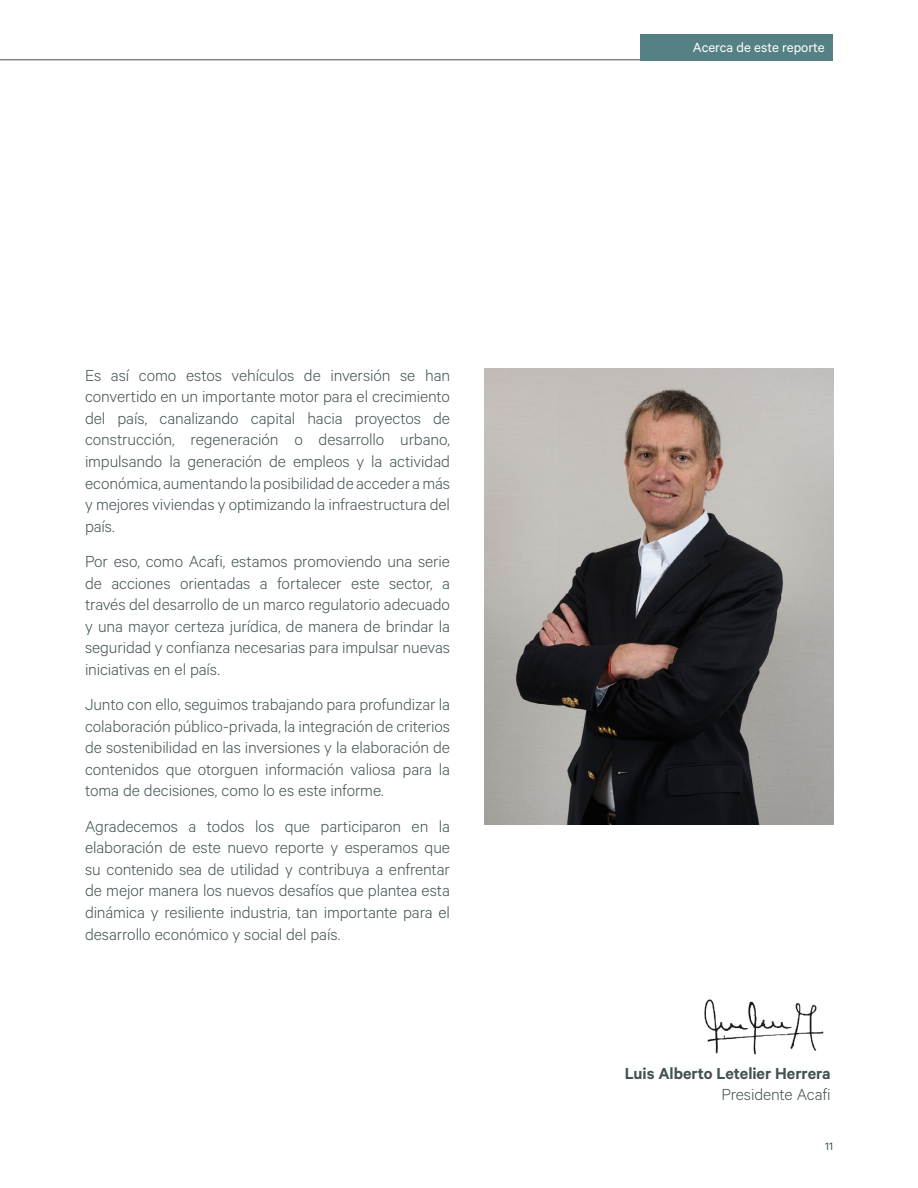
<style>
.page{position:relative;width:918px;height:1188px;background:#fff}
.page>*{position:absolute;margin:0;border:0;box-sizing:border-box;transform-origin:0 0}
.t1{font:300 18px/21.6px "Calibre";letter-spacing:-.005em;color:#435254;text-align:justify}
.t2{font:600 18px "Calibre";letter-spacing:-.005em;color:#435254}
.t3{font:15px "Calibre";color:#fff}
.t4{font:12px "Calibre";color:#435254}
</style>
<div class="page">
<img style="left:704px;top:999px;width:120px;height:56px">
<img style="left:485px;top:369px;width:348px;height:455px">
<hr style="left:0;top:59px;width:833px;height:1px;background:#828487">
<div style="left:641px;top:34px;width:192px;height:26px;background:#558185"></div>
<p class="t1" style="left:85px;top:363px;width:367px">Es así como estos vehículos de inversión se han convertido en un importante motor para el crecimiento del país, canalizando capital hacia proyectos de construcción, regeneración o desarrollo urbano, impulsando la generación de empleos y la actividad económica, aumentando la posibilidad de acceder a más y mejores viviendas y optimizando la infraestructura del país.</p>
<p class="t1" style="left:85px;top:550px;width:367px">Por eso, como Acafi, estamos promoviendo una serie de acciones orientadas a fortalecer este sector, a través del desarrollo de un marco regulatorio adecuado y una mayor certeza jurídica, de manera de brindar la seguridad y confianza necesarias para impulsar nuevas iniciativas en el país.</p>
<p class="t1" style="left:85px;top:693px;width:367px">Junto con ello, seguimos trabajando para profundizar la colaboración público-privada, la integración de criterios de sostenibilidad en las inversiones y la elaboración de contenidos que otorguen información valiosa para la toma de decisiones, como lo es este informe.</p>
<p class="t1" style="left:85px;top:814px;width:367px">Agradecemos a todos los que participaron en la elaboración de este nuevo reporte y esperamos que su contenido sea de utilidad y contribuya a enfrentar de mejor manera los nuevos desafíos que plantea esta dinámica y resiliente industria, tan importante para el desarrollo económico y social del país.</p>
<p class="t3" style="left:693px;top:39px;width:133px">Acerca de este reporte</p>
<p class="t2" style="left:625px;top:1062px;width:207px">Luis Alberto Letelier Herrera</p>
<p class="t1" style="left:721px;top:1083px;width:111px">Presidente Acafi</p>
<p class="t4" style="left:825px;top:1140px;width:9px">11</p>
</div>
